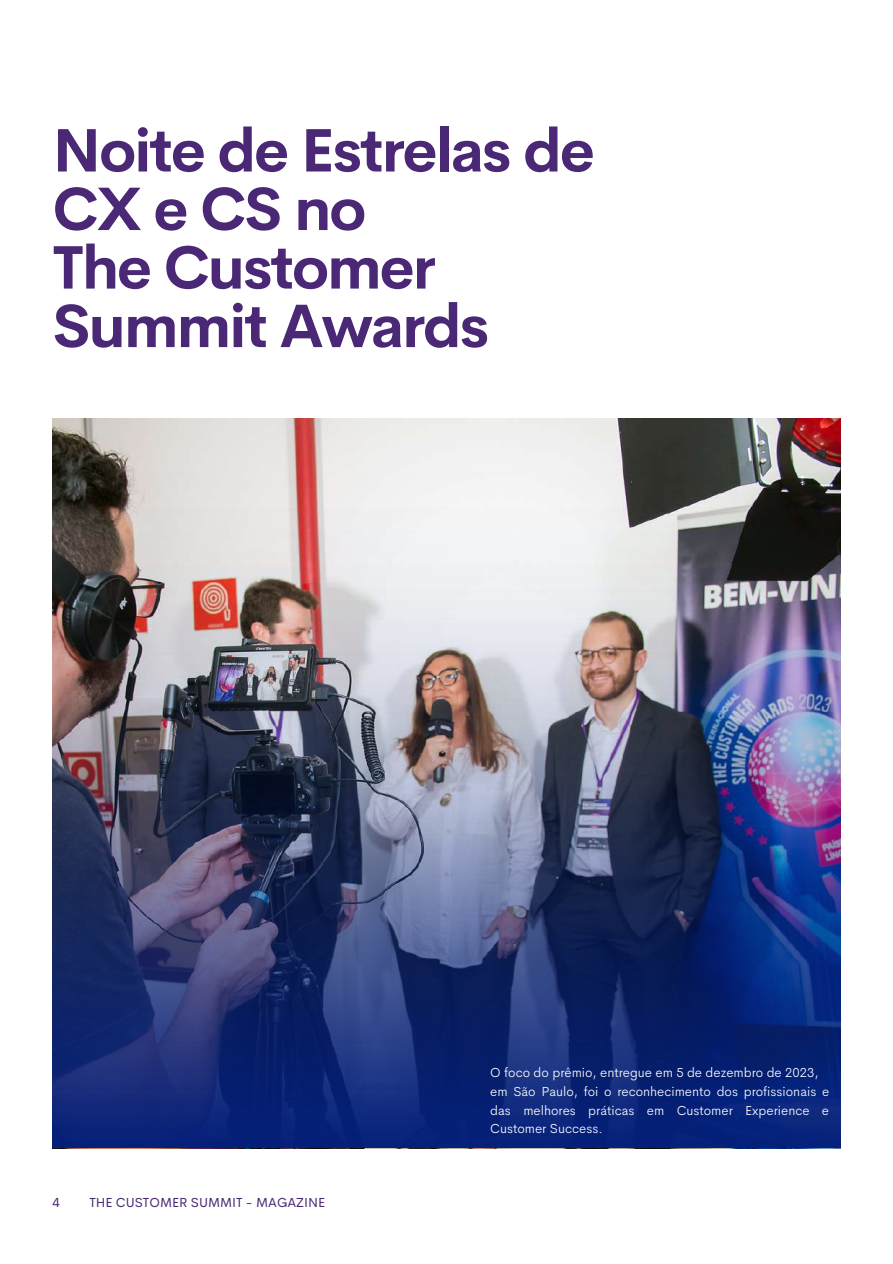
<style>
.page{position:relative;width:893px;height:1264px;background:#fff}
.page>*{position:absolute;margin:0;border:0;box-sizing:border-box;transform-origin:0 0}
.t1{font:700 60px/58.5px "Cerebri Sans";letter-spacing:-.03em;color:#4b2876}
.t2{font:300 13.2px/18.8px "Cerebri Sans";color:#fff}
.t3{font:13.2px "Cerebri Sans";color:#4b2876}
</style>
<div class="page">
<img style="left:53px;top:419px;width:787px;height:729px">
<img style="left:53px;top:442px;width:787px;height:705px">
<h1 class="t1" style="left:53px;top:121px;width:543px">Noite de Estrelas de<br>CX e CS no<br>The Customer<br>Summit Awards</h1>
<p class="t3" style="left:53px;top:1193px;width:9px">4</p>
<p class="t3" style="left:89px;top:1194px;width:237px">THE CUSTOMER SUMMIT - MAGAZINE</p>
<p class="t2" style="left:490px;top:1063px;width:340px">O foco do prêmio, entregue em 5 de dezembro de 2023, em São Paulo, foi o reconhecimento dos profissionais e das melhores práticas em Customer Experience e Customer Success.</p>
</div>
